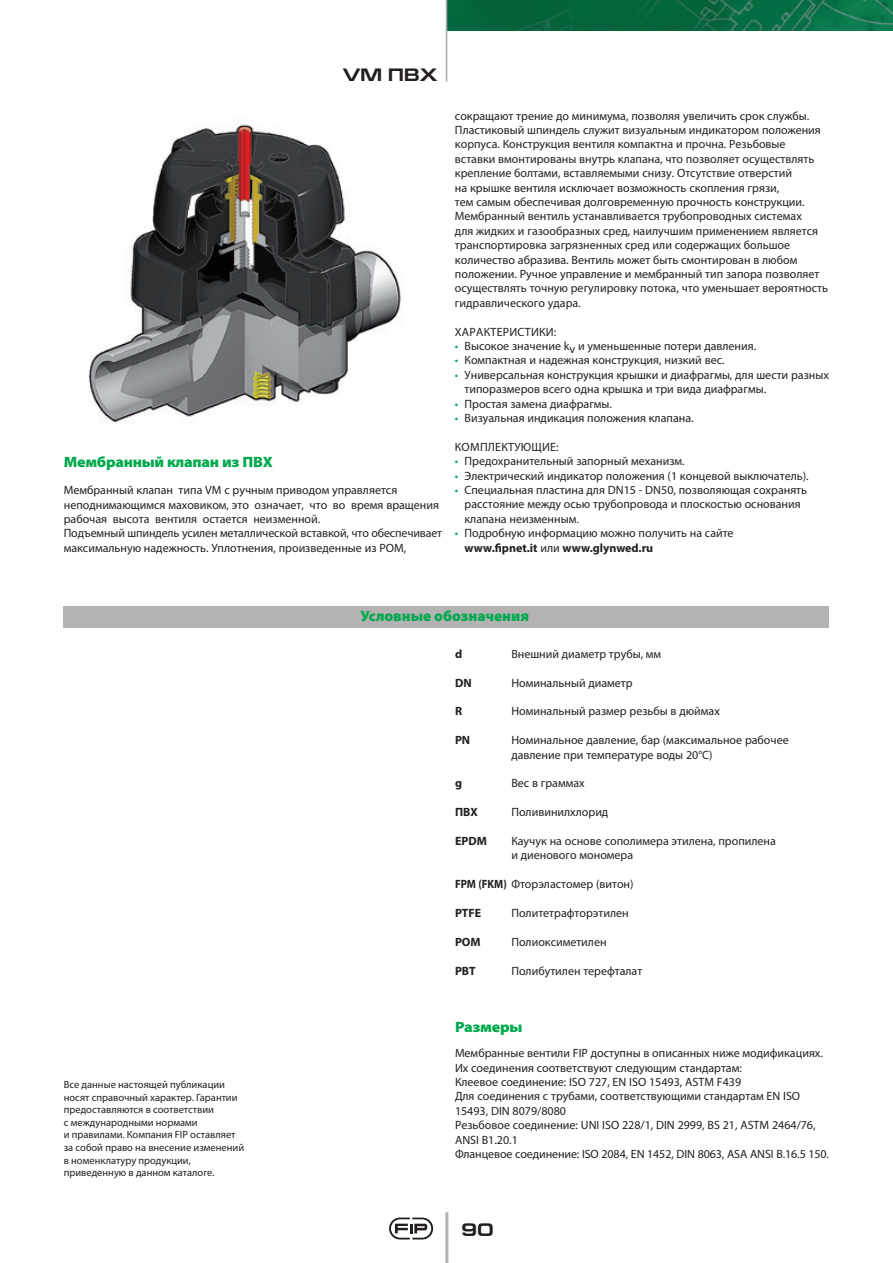
<style>
.page{position:relative;width:893px;height:1263px;background:#fff}
.page>*{position:absolute;margin:0;border:0;box-sizing:border-box;transform-origin:0 0}
.t1{font:700 18px "Europe Ext";color:#231f20}
.t2{font:900 15px "Myriad Pro";letter-spacing:-.02em;color:#00a94e;scale:1.05 1}
.t3{font:900 15px "Myriad Pro";color:#00a94e}
.t4{font:12px/14.4px "Myriad Pro";color:#231f20}
.t5{font:700 12px "Myriad Pro";color:#231f20}
.t6{font:10.5px/12.6px "Myriad Pro";color:#231f20}
.s1{color:#00a94e}
.s2{font-weight:700}
</style>
<div class="page">
<hr style="left:445px;top:1212px;width:3px;height:51px;background:#b4b2b2">
<svg style="left:389px;top:1217px;width:44px;height:22px"></svg>
<img style="left:447px;top:0;width:446px;height:30px">
<hr style="left:446px;top:0;width:1px;height:82px;background:#a8a9ad">
<img style="left:89px;top:124px;width:312px;height:299px">
<div style="left:64px;top:606px;width:765px;height:22px;background:#b4b2b2"></div>
<h1 class="t1" style="left:343px;top:65px;width:96px">VM ПВХ</h1>
<p class="t2" style="left:64px;top:451px;width:200px">Мембранный клапан из ПВХ</p>
<p class="t4" style="left:64px;top:483px;width:380px">Мембранный клапан типа VM с ручным приводом управляется неподнимающимся маховиком, это означает, что во время вращения рабочая высота вентиля остается неизменной.<br>Подъемный шпиндель усилен металлической вставкой, что обеспечивает максимальную надежность. Уплотнения, произведенные из POM,</p>
<p class="t4" style="left:455px;top:108px;width:375px">сокращают трение до минимума, позволяя увеличить срок службы.<br>Пластиковый шпиндель служит визуальным индикатором положения корпуса. Конструкция вентиля компактна и прочна. Резьбовые вставки вмонтированы внутрь клапана, что позволяет осуществлять крепление болтами, вставляемыми снизу. Отсутствие отверстий<br>на крышке вентиля исключает возможность скопления грязи,<br>тем самым обеспечивая долговременную прочность конструкции.<br>Мембранный вентиль устанавливается трубопроводных системах<br>для жидких и газообразных сред, наилучшим применением является транспортировка загрязненных сред или содержащих большое количество абразива. Вентиль может быть смонтирован в любом положении. Ручное управление и мембранный тип запора позволяет осуществлять точную регулировку потока, что уменьшает вероятность гидравлического удара.</p>
<p class="t4" style="left:455px;top:324px;width:103px">Характеристики:</p>
<p class="t4" style="left:455px;top:339px;width:303px"><span class="s1">•</span> Высокое значение kv и уменьшенные потери давления.</p>
<p class="t4" style="left:455px;top:353px;width:271px"><span class="s1">•</span> Компактная и надежная конструкция, низкий вес.</p>
<p class="t4" style="left:464px;top:367px;width:366px;text-indent:-10px"><span class="s1">•</span> Универсальная конструкция крышки и диафрагмы, для шести разных типоразмеров всего одна крышка и три вида диафрагмы.</p>
<p class="t4" style="left:455px;top:396px;width:159px"><span class="s1">•</span> Простая замена диафрагмы.</p>
<p class="t4" style="left:455px;top:411px;width:240px"><span class="s1">•</span> Визуальная индикация положения клапана.</p>
<p class="t4" style="left:455px;top:439px;width:16px">Комп</p>
<p class="t4" style="left:488px;top:439px;width:72px">лектующие:</p>
<p class="t4" style="left:455px;top:454px;width:231px"><span class="s1">•</span> Предохранительный запорный механизм.</p>
<p class="t4" style="left:455px;top:468px;width:355px"><span class="s1">•</span> Электрический индикатор положения (1 концевой выключатель).</p>
<p class="t4" style="left:464px;top:483px;width:344px;text-indent:-10px"><span class="s1">•</span> Специальная пластина для DN15 - DN50, позволяющая сохранять расстояние между осью трубопровода и плоскостью основания клапана неизменным.</p>
<p class="t4" style="left:464px;top:526px;width:270px;text-indent:-10px"><span class="s1">•</span> Подробную информацию можно получить на сайте <span class="s2">www.fipnet.it</span> или <span class="s2">www.glynwed.ru</span></p>
<p class="t6" style="left:64px;top:1078px;width:182px">Все данные настоящей публикации носят справочный характер. Гарантии предоставляются в соответствии<br>с международными нормами<br>и правилами. Компания FIP оставляет за собой право на внесение изменений в номенклатуру продукции, приведенную в данном каталоге.</p>
<p class="t3" style="left:361px;top:606px;width:170px">Условные обозначения</p>
<p class="t5" style="left:455px;top:646px;width:9px">d</p>
<p class="t4" style="left:511px;top:646px;width:151px">Внешний диаметр трубы, мм</p>
<p class="t5" style="left:455px;top:675px;width:18px">DN</p>
<p class="t4" style="left:511px;top:675px;width:123px">Номинальный диаметр</p>
<p class="t5" style="left:455px;top:704px;width:9px">R</p>
<p class="t4" style="left:511px;top:704px;width:210px">Номинальный размер резьбы в дюймах</p>
<p class="t5" style="left:455px;top:732px;width:17px">PN</p>
<p class="t4" style="left:511px;top:733px;width:279px">Номинальное давление, бар (максимальное рабочее давление при температуре воды 20°С)</p>
<p class="t5" style="left:455px;top:776px;width:9px">g</p>
<p class="t4" style="left:511px;top:776px;width:75px">Вес в граммах</p>
<p class="t5" style="left:455px;top:804px;width:24px">ПВХ</p>
<p class="t4" style="left:511px;top:805px;width:98px">Поливинилхлорид</p>
<p class="t5" style="left:455px;top:833px;width:33px">EPDM</p>
<p class="t4" style="left:511px;top:834px;width:266px">Каучук на основе сополимера этилена, пропилена и диенового мономера</p>
<p class="t4" style="left:455px;top:877px;width:180px"><span class="s2">FPM (FKM)</span> Фторэластомер (витон)</p>
<p class="t5" style="left:455px;top:905px;width:28px">PTFE</p>
<p class="t4" style="left:511px;top:906px;width:119px">Политетрафторэтилен</p>
<p class="t5" style="left:455px;top:934px;width:27px">POM</p>
<p class="t4" style="left:511px;top:934px;width:97px">Полиоксиметилен</p>
<p class="t5" style="left:455px;top:963px;width:22px">PBT</p>
<p class="t4" style="left:511px;top:963px;width:132px">Полибутилен терефталат</p>
<p class="t2" style="left:455px;top:1017px;width:66px">Размеры</p>
<p class="t4" style="left:455px;top:1046px;width:376px">Мембранные вентили FIP доступны в описанных ниже модификациях.<br>Их соединения соответствуют следующим стандартам:<br>Клеевое соединение: ISO 727, EN ISO 15493, ASTM F439<br>Для соединения с трубами, соответствующими стандартам EN ISO 15493, DIN 8079/8080<br>Резьбовое соединение: UNI ISO 228/1, DIN 2999, BS 21, ASTM 2464/76, ANSI B1.20.1<br>Фланцевое соединение: ISO 2084, EN 1452, DIN 8063, ASA ANSI B.16.5 150.</p>
<h1 class="t1" style="left:462px;top:1220px;width:33px">90</h1>
</div>
